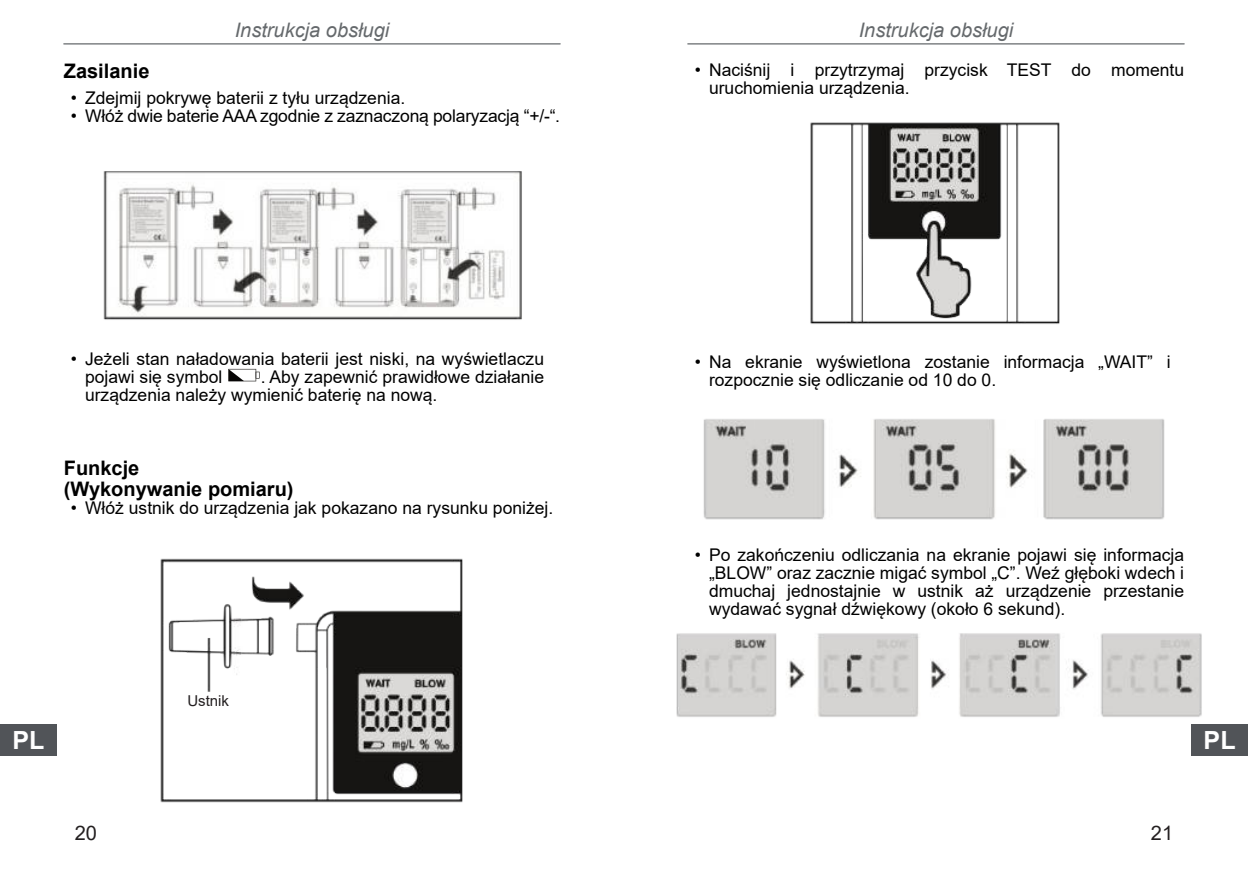
<style>
.page{position:relative;width:1248px;height:879px;background:#fff}
.page>*{position:absolute;margin:0;border:0;box-sizing:border-box;transform-origin:0 0}
.t1{font:700 25px "Arial";color:#fff}
.t2{font:700 20px/20.8px "Arial";color:#000}
.t3{font:italic 20px "Arial";color:#65696c}
.t4{font:20px "Arial";color:#231f20}
.t5{font:17.5px/18px "Arial";color:#000}
.t6{font:15px "Arial";color:#231f20}
</style>
<div class="page">
<hr style="left:687px;top:43px;width:496px;height:1px;background:#65696c">
<hr style="left:64px;top:43px;width:496px;height:1px;background:#65696c">
<div style="left:1191px;top:724px;width:56px;height:31px;background:#515458"></div>
<div style="left:0;top:724px;width:57px;height:31px;background:#515458"></div>
<img style="left:103px;top:171px;width:419px;height:149px">
<svg style="left:228px;top:369px;width:31px;height:12px"></svg>
<img style="left:160px;top:558px;width:303px;height:245px">
<img style="left:810px;top:122px;width:250px;height:202px">
<img style="left:703px;top:419px;width:462px;height:101px">
<img style="left:676px;top:633px;width:562px;height:123px">
<p class="t3" style="left:235px;top:22px;width:156px">Instrukcja obsługi</p>
<p class="t3" style="left:858px;top:22px;width:156px">Instrukcja obsługi</p>
<p class="t2" style="left:64px;top:63px;width:87px">Zasilanie</p>
<p class="t5" style="left:71px;top:91px;width:336px">• Zdejmij pokrywę baterii z tyłu urządzenia.</p>
<p class="t5" style="left:71px;top:109px;width:490px">• Włóż dwie baterie AAA zgodnie z zaznaczoną polaryzacją “+/-“.</p>
<p class="t5" style="left:85px;top:351px;width:460px;text-indent:-14px">• Jeżeli stan naładowania baterii jest niski, na wyświetlaczu pojawi się symbol</p>
<p class="t5" style="left:85px;top:369px;width:460px;text-indent:176px">. Aby zapewnić prawidłowe działanie urządzenia należy wymienić baterię na nową.</p>
<p class="t2" style="left:64px;top:459px;width:231px">Funkcje<br>(Wykonywanie pomiaru)</p>
<p class="t5" style="left:71px;top:500px;width:484px">• Włóż ustnik do urządzenia jak pokazano na rysunku poniżej.</p>
<p class="t6" style="left:187px;top:695px;width:43px">Ustnik</p>
<p class="t5" style="left:709px;top:63px;width:476px;text-indent:-14px">• Naciśnĳ i przytrzymaj przycisk TEST do momentu uruchomienia urządzenia.</p>
<p class="t5" style="left:709px;top:354px;width:463px;text-indent:-14px">• Na ekranie wyświetlona zostanie informacja „WAIT” i rozpocznie się odliczanie od 10 do 0.</p>
<p class="t5" style="left:709px;top:547px;width:476px;text-align:justify;text-indent:-14px">• Po zakończeniu odliczania na ekranie pojawi się informacja „BLOW” oraz zacznie migać symbol „C”. Weź głęboki wdech i dmuchaj jednostajnie w ustnik aż urządzenie przestanie wydawać sygnał dźwiękowy (około 6 sekund).</p>
<h1 class="t1" style="left:12px;top:731px;width:33px">PL</h1>
<h1 class="t1" style="left:1203px;top:731px;width:33px">PL</h1>
<p class="t4" style="left:75px;top:825px;width:24px">20</p>
<p class="t4" style="left:1150px;top:825px;width:24px">21</p>
</div>
